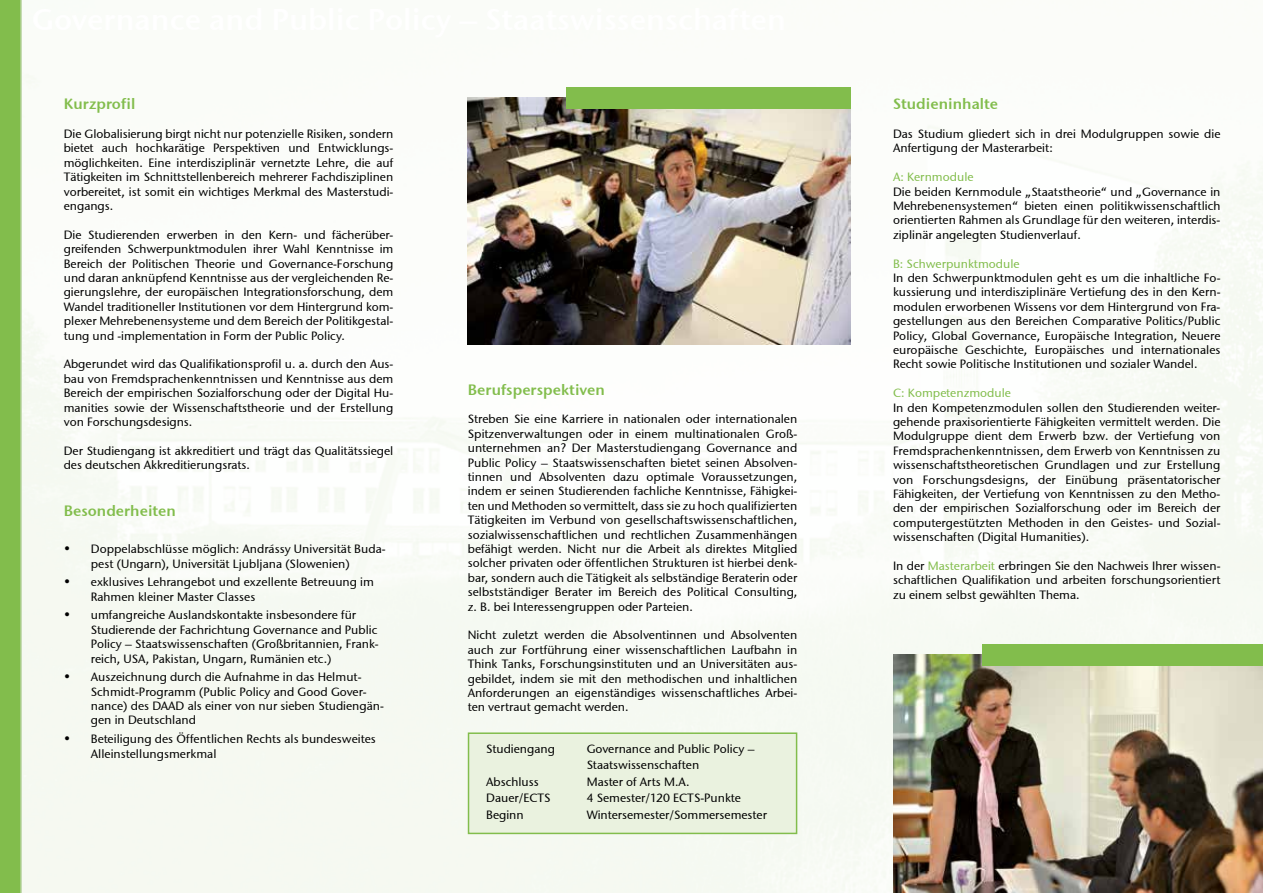
<style>
.page{position:relative;width:1263px;height:893px;background:#fff}
.page>*{position:absolute;margin:0;border:0;box-sizing:border-box;transform-origin:0 0}
.t1{font:15px "Stone Sans Semi ITCTT";letter-spacing:.005em;color:#82bd4c}
.t2{font:12px/14.4px "Stone Sans ITCTT Medium";letter-spacing:.005em;color:#000;text-align:justify}
.t3{font:12px "Stone Sans ITCTT Medium";letter-spacing:.005em;color:#82bd4c}
.s1{font-size:13.5px}
.s2{color:#82bd4c}
</style>
<div class="page">
<img style="left:21px;top:0;width:1242px;height:893px">
<div style="left:468px;top:733px;width:328px;height:100px;background:#eaf2df"></div>
<div style="left:468px;top:732px;width:329px;height:102px;border:2px solid #82bd4c"></div>
<div style="left:0;top:0;width:21px;height:893px;background:#82bd4c"></div>
<img style="left:468px;top:98px;width:382px;height:246px">
<div style="left:566px;top:87px;width:284px;height:21px;background:#82bd4c"></div>
<img style="left:893px;top:655px;width:370px;height:238px">
<div style="left:982px;top:644px;width:281px;height:21px;background:#82bd4c"></div>
<p class="t1" style="left:64px;top:95px;width:73px">Kurzprofil</p>
<p class="t2" style="left:64px;top:126px;width:331px">Die Globalisierung birgt nicht nur potenzielle Risiken, sondern bietet auch hochkarätige Perspektiven und Entwicklungs&shy;möglichkeiten. Eine interdisziplinär vernetzte Lehre, die auf Tätigkeiten im Schnittstellenbereich mehrerer Fachdisziplinen vorbereitet, ist somit ein wichtiges Merkmal des Masterstudi&shy;engangs.</p>
<p class="t2" style="left:64px;top:227px;width:331px">Die Studierenden erwerben in den Kern- und fächerüber&shy;greifenden Schwerpunktmodulen ihrer Wahl Kenntnisse im Bereich der Politischen Theorie und Governance-Forschung und daran anknüpfend Kenntnisse aus der vergleichenden Re&shy;gierungslehre, der europäischen Integrationsforschung, dem Wandel traditioneller Institutionen vor dem Hintergrund kom&shy;plexer Mehrebenensysteme und dem Bereich der Politikgestal&shy;tung und -implementation in Form der Public Policy.</p>
<p class="t2" style="left:64px;top:357px;width:331px">Abgerundet wird das Qualifikationsprofil u. a. durch den Aus&shy;bau von Fremdsprachenkenntnissen und Kenntnisse aus dem Bereich der empirischen Sozialforschung oder der Digital Hu&shy;manities sowie der Wissenschaftstheorie und der Erstellung von Forschungsdesigns.</p>
<p class="t2" style="left:64px;top:443px;width:331px">Der Studiengang ist akkreditiert und trägt das Qualitätssiegel des deutschen Akkreditierungsrats.</p>
<p class="t1" style="left:64px;top:501px;width:114px">Besonderheiten</p>
<p class="t2" style="left:91px;top:542px;width:296px;text-indent:-27px"><span class="s1">•</span> Doppelabschlüsse möglich: Andrássy Universität Buda&shy;pest (Ungarn), Universität Ljubljana (Slowenien)</p>
<p class="t2" style="left:91px;top:575px;width:285px;text-indent:-27px"><span class="s1">•</span> exklusives Lehrangebot und exzellente Betreuung im<br>Rahmen kleiner Master Classes</p>
<p class="t2" style="left:91px;top:608px;width:289px;text-align:left;text-indent:-27px"><span class="s1">•</span> umfangreiche Auslandskontakte insbesondere für Studierende der Fachrichtung Governance and Public Policy – Staatswissenschaften (Großbritannien, Frank&shy;reich, USA, Pakistan, Ungarn, Rumänien etc.)</p>
<p class="t2" style="left:91px;top:670px;width:295px;text-align:left;text-indent:-27px"><span class="s1">•</span> Auszeichnung durch die Aufnahme in das Helmut-Schmidt-Programm (Public Policy and Good Gover&shy;nance) des DAAD als einer von nur sieben Studiengän&shy;gen in Deutschland</p>
<p class="t2" style="left:91px;top:732px;width:286px;text-indent:-27px"><span class="s1">•</span> Beteiligung des Öffentlichen Rechts als bundesweites<br>Alleinstellungsmerkmal</p>
<p class="t1" style="left:468px;top:380px;width:139px">Berufsperspektiven</p>
<p class="t2" style="left:468px;top:412px;width:331px">Streben Sie eine Karriere in nationalen oder internationalen Spitzenverwaltungen oder in einem multinationalen Groß&shy;unternehmen an? Der Masterstudiengang Governance and Public Policy – Staatswissenschaften bietet seinen Absolven&shy;tinnen und Absolventen dazu optimale Voraussetzungen, indem er seinen Studierenden fachliche Kenntnisse, Fähigkei&shy;ten und Methoden so vermittelt, dass sie zu hoch qualifizierten Tätigkeiten im Verbund von gesellschaftswissenschaftlichen, sozialwissenschaftlichen und rechtlichen Zusammenhängen befähigt werden. Nicht nur die Arbeit als direktes Mitglied solcher privaten oder öffentlichen Strukturen ist hierbei denk&shy;bar, sondern auch die Tätigkeit als selbständige Beraterin oder selbstständiger Berater im Bereich des Political Consulting, z. B. bei Interessengruppen oder Parteien.</p>
<p class="t2" style="left:468px;top:628px;width:331px">Nicht zuletzt werden die Absolventinnen und Absolventen auch zur Fortführung einer wissenschaftlichen Laufbahn in Think Tanks, Forschungsinstituten und an Universitäten aus&shy;gebildet, indem sie mit den methodischen und inhaltlichen Anforderungen an eigenständiges wissenschaftliches Arbei&shy;ten vertraut gemacht werden.</p>
<p class="t2" style="left:486px;top:741px;width:70px">Studiengang</p>
<p class="t2" style="left:587px;top:740px;width:169px;line-height:16.5px">Governance and Public Policy –<br>Staatswissenschaften</p>
<p class="t2" style="left:486px;top:774px;width:54px">Abschluss</p>
<p class="t2" style="left:587px;top:774px;width:104px">Master of Arts M.A.</p>
<p class="t2" style="left:486px;top:791px;width:66px">Dauer/ECTS</p>
<p class="t2" style="left:587px;top:791px;width:156px">4 Semester/120 ECTS-Punkte</p>
<p class="t2" style="left:486px;top:807px;width:39px">Beginn</p>
<p class="t2" style="left:587px;top:807px;width:182px">Wintersemester/Sommersemester</p>
<p class="t1" style="left:893px;top:95px;width:107px">Studieninhalte</p>
<p class="t2" style="left:893px;top:126px;width:329px">Das Studium gliedert sich in drei Modulgruppen sowie die<br>Anfertigung der Masterarbeit:</p>
<p class="t3" style="left:893px;top:170px;width:82px">A: Kernmodule</p>
<p class="t2" style="left:893px;top:184px;width:329px">Die beiden Kernmodule „Staatstheorie“ und „Governance in Mehrebenensystemen“ bieten einen politikwissenschaftlich orientierten Rahmen als Grundlage für den weiteren, interdis&shy;ziplinär angelegten Studienverlauf.</p>
<p class="t3" style="left:893px;top:256px;width:128px">B: Schwerpunktmodule</p>
<p class="t2" style="left:893px;top:270px;width:329px">In den Schwerpunktmodulen geht es um die inhaltliche Fo&shy;kussierung und interdisziplinäre Vertiefung des in den Kern&shy;modulen erworbenen Wissens vor dem Hintergrund von Fra&shy;gestellungen aus den Bereichen Comparative Politics/Public Policy, Global Governance, Europäische Integration, Neuere europäische Geschichte, Europäisches und internationales Recht sowie Politische Institutionen und sozialer Wandel.</p>
<p class="t3" style="left:893px;top:386px;width:120px">C: Kompetenzmodule</p>
<p class="t2" style="left:893px;top:400px;width:329px">In den Kompetenzmodulen sollen den Studierenden weiter&shy;gehende praxisorientierte Fähigkeiten vermittelt werden. Die Modulgruppe dient dem Erwerb bzw. der Vertiefung von Fremdsprachenkenntnissen, dem Erwerb von Kenntnissen zu wissenschaftstheoretischen Grundlagen und zur Erstellung von Forschungsdesigns, der Einübung präsentatorischer Fähigkeiten, der Vertiefung von Kenntnissen zu den Metho&shy;den der empirischen Sozialforschung oder im Bereich der computergestützten Methoden in den Geistes- und Sozial&shy;wissenschaften (Digital Humanities).</p>
<p class="t2" style="left:893px;top:558px;width:329px">In der <span class="s2">Masterarbeit</span> erbringen Sie den Nachweis Ihrer wissen&shy;schaftlichen Qualifikation und arbeiten forschungsorientiert zu einem selbst gewählten Thema.</p>
</div>
